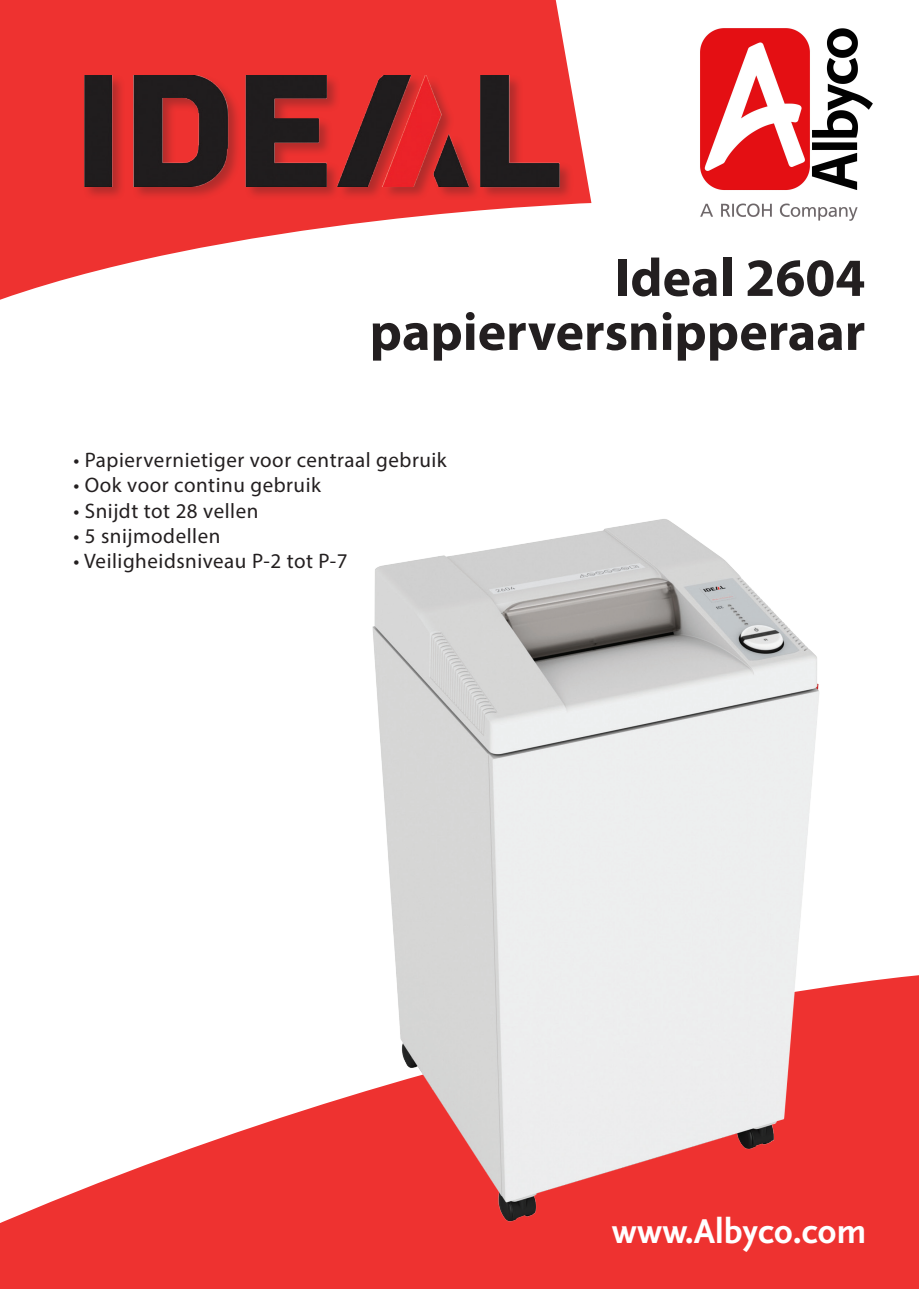
<style>
.page{position:relative;width:919px;height:1289px;background:#fff}
.page>*{position:absolute;margin:0;border:0;box-sizing:border-box;transform-origin:0 0}
.t1{font:700 54px/54px "Myriad Pro";color:#231f20;text-align:right}
.t2{font:36px "Scala Sans Bold LF";color:#fff}
.t3{font:21px "Myriad Pro";letter-spacing:.025em;color:#231f20}
</style>
<div class="page">
<svg style="left:0;top:0;width:591px;height:300px;fill:#ee3230"></svg>
<svg style="left:0;top:975px;width:918px;height:313px;fill:#ee3230"></svg>
<img style="left:68px;top:54px;width:498px;height:200px">
<img style="left:361px;top:519px;width:503px;height:715px">
<img style="left:700px;top:28px;width:173px;height:193px">
<p class="t1" style="left:369px;top:249px;width:497px">Ideal 2604 papierversnipperaar</p>
<p class="t3" style="left:73px;top:447px;width:375px">• Papiervernietiger voor centraal gebruik</p>
<p class="t3" style="left:73px;top:472px;width:249px">• Ook voor continu gebruik</p>
<p class="t3" style="left:73px;top:497px;width:186px">• Snijdt tot 28 vellen</p>
<p class="t3" style="left:73px;top:523px;width:148px">• 5 snijmodellen</p>
<p class="t3" style="left:73px;top:548px;width:276px">• Veiligheidsniveau P-2 tot P-7</p>
<p class="t2" style="left:612px;top:1211px;width:256px">www.Albyco.com</p>
</div>
